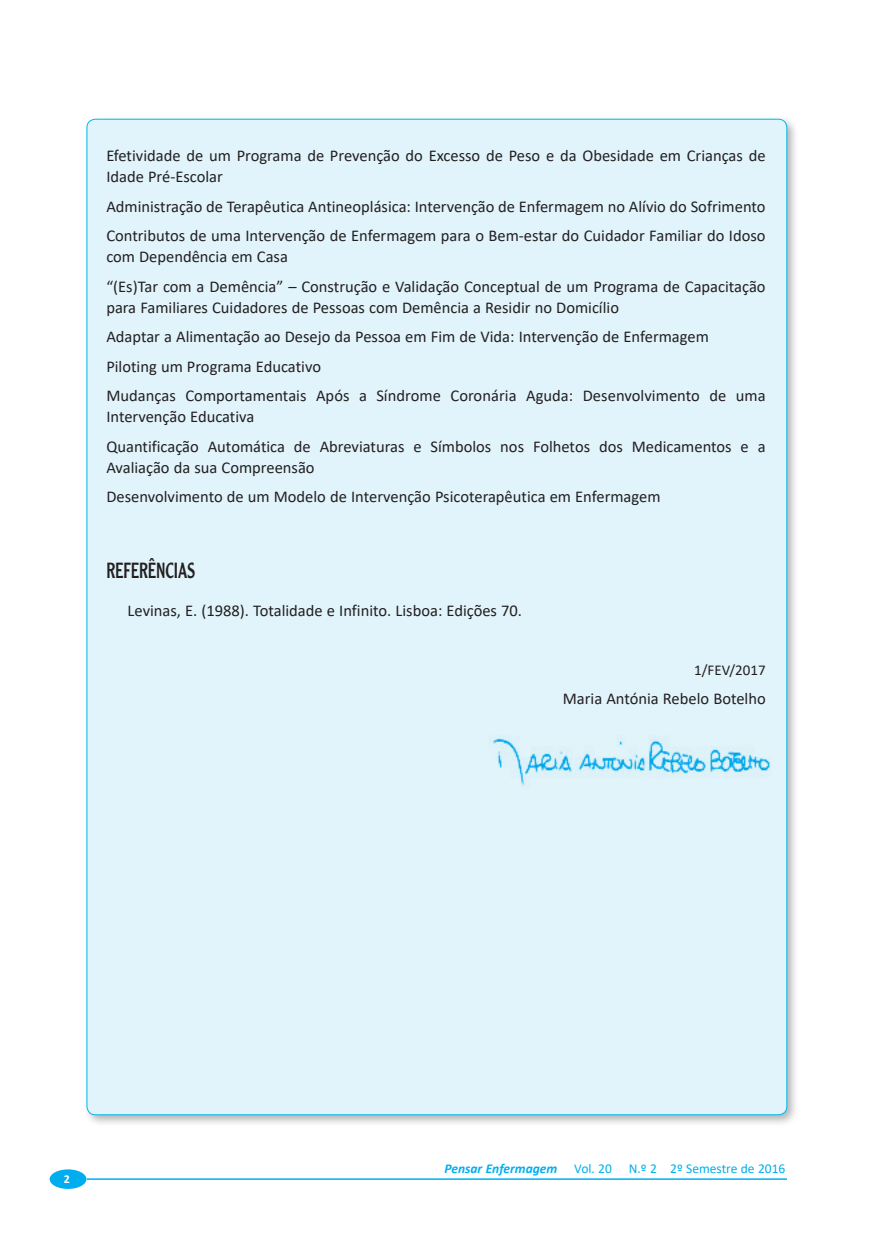
<style>
.page{position:relative;width:872px;height:1234px;background:#fff}
.page>*{position:absolute;margin:0;border:0;box-sizing:border-box;transform-origin:0 0}
.PE-Titulo1{font:21.45px "Clearface Gothic LH";color:#231f20;scale:.77 1}
.Texto_editorial{font:16.5px/21px "Calibri";color:#231f20}
.Texto_editorial-2{font:15px "Calibri";color:#231f20}
.t1{font:13.5px "Calibri";color:#00aeef}
.t2{font:700 12px "Calibri";color:#fff}
.s1{font-weight:700;font-style:italic}
</style>
<div class="page">
<hr style="left:87px;top:1177px;width:700px;height:2px;background:#00aeef">
<div style="left:50px;top:1169px;width:36px;height:19px;background:#00aeef;border-radius:50%"></div>
<div style="left:83px;top:115px;width:716px;height:1011px;background:#231f20;opacity:.35"></div>
<div style="left:87px;top:119px;width:700px;height:995px;background:#e1f4fc;border-radius:9px"></div>
<img style="left:488px;top:735px;width:283px;height:52px">
<p class="Texto_editorial" style="left:106px;top:145px;width:661px">Efetividade de um Programa de Prevenção do Excesso de Peso e da Obesidade em Crianças de<br>Idade Pré-Escolar</p>
<p class="Texto_editorial" style="left:106px;top:195px;width:660px">Administração de Terapêutica Antineoplásica: Intervenção de Enfermagem no Alívio do Sofrimento</p>
<p class="Texto_editorial" style="left:106px;top:225px;width:660px">Contributos de uma Intervenção de Enfermagem para o Bem-estar do Cuidador Familiar do Idoso com Dependência em Casa</p>
<p class="Texto_editorial" style="left:106px;top:275px;width:661px">“(Es)Tar com a Demência” – Construção e Validação Conceptual de um Programa de Capacitação para Familiares Cuidadores de Pessoas com Demência a Residir no Domicílio</p>
<p class="Texto_editorial" style="left:106px;top:326px;width:604px">Adaptar a Alimentação ao Desejo da Pessoa em Fim de Vida: Intervenção de Enfermagem</p>
<p class="Texto_editorial" style="left:106px;top:355px;width:216px">Piloting um Programa Educativo</p>
<p class="Texto_editorial" style="left:106px;top:385px;width:661px">Mudanças Comportamentais Após a Síndrome Coronária Aguda: Desenvolvimento de uma<br>Intervenção Educativa</p>
<p class="Texto_editorial" style="left:106px;top:435px;width:661px">Quantificação Automática de Abreviaturas e Símbolos nos Folhetos dos Medicamentos e a<br>Avaliação da sua Compreensão</p>
<p class="Texto_editorial" style="left:106px;top:486px;width:556px">Desenvolvimento de um Modelo de Intervenção Psicoterapêutica em Enfermagem</p>
<p class="PE-Titulo1" style="left:106px;top:556px;width:117px">REFERÊNCIAS</p>
<p class="Texto_editorial" style="left:128px;top:599px;width:396px">Levinas, E. (1988). Totalidade e Infinito. Lisboa: Edições 70.</p>
<p class="Texto_editorial-2" style="left:694px;top:659px;width:73px">1/FEV/2017</p>
<p class="Texto_editorial" style="left:563px;top:687px;width:204px">Maria Antónia Rebelo Botelho</p>
<p class="t2" style="left:64px;top:1170px;width:8px">2</p>
<p class="t1" style="left:444px;top:1159px;width:342px"><span class="s1">Pensar Enfermagem</span> Vol. 20 N.º 2 2º Semestre de 2016</p>
</div>
